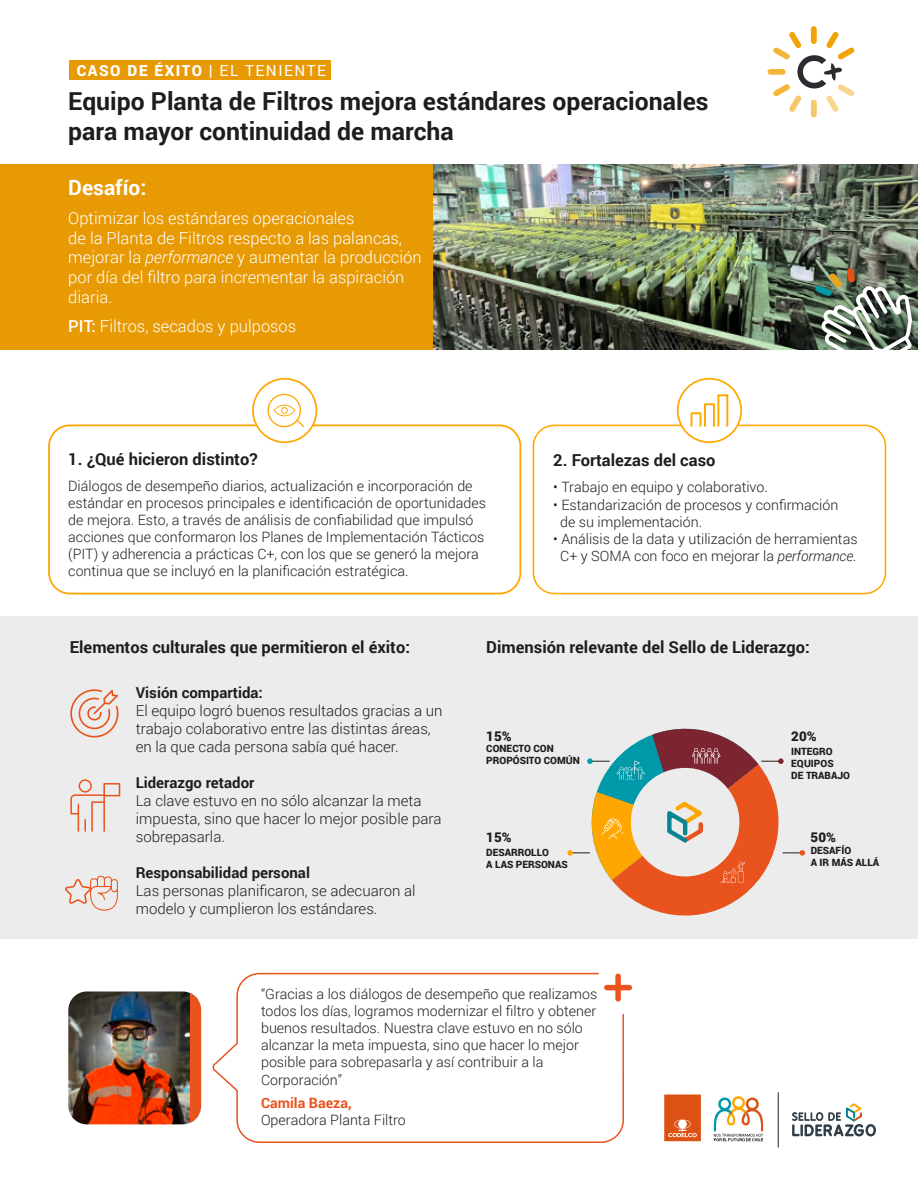
<style>
.page{position:relative;width:918px;height:1188px;background:#fff}
.page>*{position:absolute;margin:0;border:0;box-sizing:border-box;transform-origin:0 0}
.t1{font:700 24.75px/29.7px "Roboto";color:#1d1e1c}
.t2{font:700 21px "Roboto";color:#fff}
.t3{font:300 16.5px/19.8px "Roboto";color:#fff}
.t4{font:700 16.5px "Roboto";color:#1e1e1c}
.t5{font:900 15.3px "Roboto";letter-spacing:.1em;color:#fff}
.t6{font:300 15px/18px "Roboto";color:#1e1e1c}
.t7{font:700 15px "Roboto";color:#1e1e1c}
.t8{font:300 14.25px/17.1px "Roboto";color:#1e1e1c}
.t9{font:700 14.25px "Roboto";color:#e9531e}
.t10{font:900 13.35px "Roboto";color:#1d1e1c}
.t11{font:900 10.05px/12px "Roboto";color:#1d1e1c}
.s1{font-weight:700}
.s2{font-weight:400}
.s3{font-style:italic}
.s4{font-weight:500}
</style>
<div class="page">
<div style="left:0;top:616px;width:918px;height:323px;background:#ececec"></div>
<svg style="left:65px;top:876px;width:53px;height:35px"></svg>
<div style="left:0;top:164px;width:787px;height:186px;background:#e89a04"></div>
<div style="left:69px;top:61px;width:262px;height:19px;background:#e89a04"></div>
<svg style="left:792px;top:1103px;width:84px;height:33px"></svg>
<div style="left:664px;top:1095px;width:37px;height:46px;background:#dc5214"></div>
<svg style="left:668px;top:1120px;width:29px;height:17px"></svg>
<svg style="left:714px;top:1096px;width:49px;height:45px"></svg>
<hr style="left:778px;top:1092px;width:1px;height:56px;background:#1e1e1c">
<div style="left:533px;top:425px;width:353px;height:169px;border:2px solid #ffa700;border-radius:21px"></div>
<div style="left:678px;top:379px;width:63px;height:63px;background:#fff;border-radius:50%"></div>
<div style="left:677px;top:378px;width:65px;height:65px;border:2px solid #ffa700;border-radius:50%"></div>
<svg style="left:691px;top:395px;width:37px;height:31px"></svg>
<div style="left:48px;top:424px;width:473px;height:170px;border:2px solid #ffa700;border-radius:21px"></div>
<div style="left:253px;top:379px;width:63px;height:63px;background:#fff;border-radius:50%"></div>
<div style="left:252px;top:378px;width:65px;height:65px;border:2px solid #ffa700;border-radius:50%"></div>
<svg style="left:268px;top:393px;width:36px;height:34px"></svg>
<div style="left:811px;top:26px;width:6px;height:18px;background:#f1a407;border-radius:3px"></div>
<div style="left:811px;top:100px;width:6px;height:18px;background:#f6c86a;border-radius:3px"></div>
<div style="left:768px;top:69px;width:18px;height:6px;background:#f3b638;border-radius:3px"></div>
<svg style="left:773px;top:31px;width:82px;height:81px"></svg>
<img style="left:434px;top:164px;width:309px;height:186px">
<img style="left:743px;top:164px;width:175px;height:186px">
<svg style="left:70px;top:779px;width:50px;height:53px"></svg>
<svg style="left:70px;top:689px;width:49px;height:49px"></svg>
<svg style="left:624px;top:984px;width:8px;height:7px"></svg>
<img style="left:68px;top:991px;width:122px;height:133px">
<div style="left:190px;top:991px;width:11px;height:133px;background:#e9531e"></div>
<svg style="left:213px;top:973px;width:411px;height:170px"></svg>
<svg style="left:567px;top:728px;width:238px;height:188px"></svg>
<p class="t5" style="left:77px;top:60px;width:251px">CASO DE ÉXITO <span class="s1">|</span> <span class="s2">EL TENIENTE</span></p>
<h1 class="t1" style="left:68px;top:85px;width:642px">Equipo Planta de Filtros mejora estándares operacionales para mayor continuidad de marcha</h1>
<h2 class="t2" style="left:68px;top:173px;width:80px">Desafío:</h2>
<p class="t3" style="left:68px;top:208px;width:355px">Optimizar los estándares operacionales<br>de la Planta de Filtros respecto a las palancas, mejorar la <span class="s3">performance</span> y aumentar la producción por día del filtro para incrementar la aspiración diaria.</p>
<p class="t3" style="left:68px;top:316px;width:229px"><span class="s4">PIT:</span> Filtros, secados y pulposos</p>
<p class="t4" style="left:68px;top:447px;width:191px">1. ¿Qué hicieron distinto?</p>
<p class="t8" style="left:68px;top:477px;width:419px">Diálogos de desempeño diarios, actualización e incorporación de estándar en procesos principales e identificación de oportunidades de mejora. Esto, a través de análisis de confiabilidad que impulsó acciones que conformaron los Planes de Implementación Tácticos (PIT) y adherencia a prácticas C+, con los que se generó la mejora continua que se incluyó en la planificación estratégica.</p>
<p class="t4" style="left:553px;top:449px;width:164px">2. Fortalezas del caso</p>
<p class="t8" style="left:553px;top:478px;width:216px">• Trabajo en equipo y colaborativo.</p>
<p class="t8" style="left:560px;top:495px;width:280px;text-indent:-7px">• Estandarización de procesos y confirmación de su implementación.</p>
<p class="t8" style="left:553px;top:530px;width:306px;text-align:center">• Análisis de la data y utilización de herramientas<br>C+ y SOMA con foco en mejorar la <span class="s3">performance.</span></p>
<p class="t4" style="left:70px;top:636px;width:342px">Elementos culturales que permitieron el éxito:</p>
<p class="t7" style="left:136px;top:682px;width:129px">Visión compartida:</p>
<p class="t6" style="left:136px;top:701px;width:308px">El equipo logró buenos resultados gracias a un trabajo colaborativo entre las distintas áreas, en la que cada persona sabía qué hacer.</p>
<p class="t7" style="left:136px;top:772px;width:120px">Liderazgo retador</p>
<p class="t6" style="left:136px;top:791px;width:307px">La clave estuvo en no sólo alcanzar la meta impuesta, sino que hacer lo mejor posible para sobrepasarla.</p>
<p class="t7" style="left:136px;top:862px;width:176px">Responsabilidad personal</p>
<p class="t6" style="left:136px;top:881px;width:281px">Las personas planificaron, se adecuaron al modelo y cumplieron los estándares.</p>
<p class="t4" style="left:486px;top:636px;width:325px">Dimensión relevante del Sello de Liderazgo:</p>
<p class="t10" style="left:486px;top:726px;width:27px">15%</p>
<p class="t10" style="left:791px;top:726px;width:27px">20%</p>
<p class="t11" style="left:486px;top:742px;width:95px">CONECTO CON<br>PROPÓSITO COMÚN</p>
<p class="t11" style="left:791px;top:745px;width:60px">INTEGRO<br>EQUIPOS<br>DE TRABAJO</p>
<p class="t10" style="left:486px;top:828px;width:27px">15%</p>
<p class="t10" style="left:811px;top:828px;width:27px">50%</p>
<p class="t11" style="left:486px;top:846px;width:83px">DESARROLLO<br>A LAS PERSONAS</p>
<p class="t11" style="left:811px;top:845px;width:70px">DESAFÍO<br>A IR MÁS ALLÁ</p>
<p class="t8" style="left:261px;top:985px;width:338px">“Gracias a los diálogos de desempeño que realizamos todos los días, logramos modernizar el filtro y obtener buenos resultados. Nuestra clave estuvo en no sólo alcanzar la meta impuesta, sino que hacer lo mejor posible para sobrepasarla y así contribuir a la Corporación”</p>
<p class="t9" style="left:261px;top:1093px;width:92px">Camila Baeza,</p>
<p class="t8" style="left:261px;top:1111px;width:146px">Operadora Planta Filtro</p>
</div>
